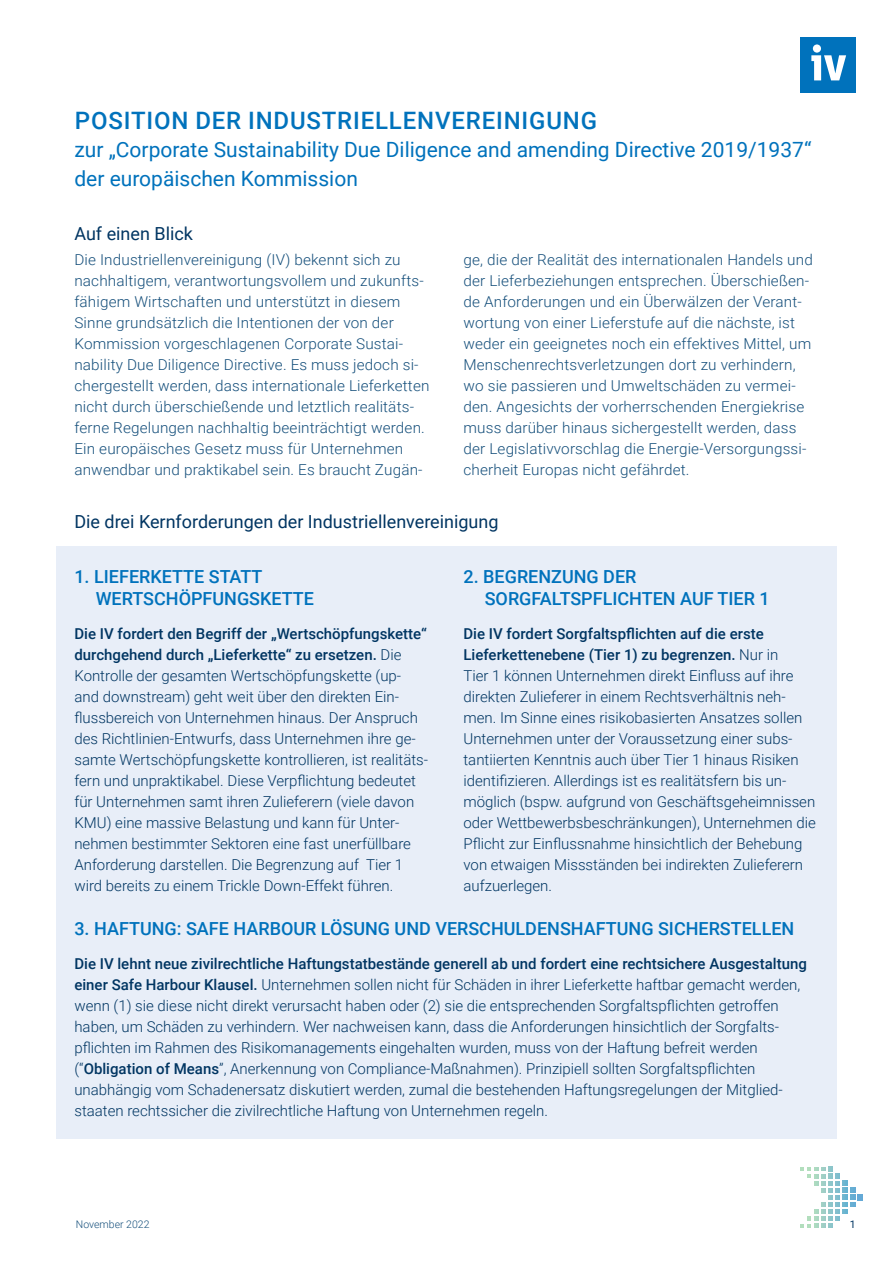
<style>
.page{position:relative;width:893px;height:1263px;background:#fff}
.page>*{position:absolute;margin:0;border:0;box-sizing:border-box;transform-origin:0 0}
.HL_1_versal{font:500 24px "Roboto";letter-spacing:.035em;color:#0072bc}
.HL_1_versal-2{font:21px/28.5px "Roboto";color:#0072bc}
.HL_1_versal-3{font:500 18px "Roboto";color:#0072bc}
.HL_1_versal-4{font:18px "Roboto";color:#003562}
.HL_1_versal-5{font:300 15px/21px "Roboto";color:#003562}
.flies_10_14{font:300 15px/21px "Roboto";letter-spacing:.01em;color:#154f7b}
.flies_10_14-2{font:300 15px/21px "Roboto";color:#003562}
.t1{font:300 10.5px "Roboto";color:#154f7b}
.t2{font:10.5px "Roboto";color:#003562}
.s1{font-weight:500}
</style>
<div class="page">
<svg style="left:800px;top:1167px;width:63px;height:61px"></svg>
<div style="left:57px;top:546px;width:780px;height:592px;background:#e8eef8"></div>
<div style="left:800px;top:37px;width:56px;height:56px;background:#0072bc"></div>
<svg style="left:811px;top:48px;width:36px;height:32px"></svg>
<div style="left:813px;top:44px;width:8px;height:9px;background:#fff;border-radius:50%"></div>
<p class="HL_1_versal" style="left:75px;top:103px;width:524px">POSITION DER INDUSTRIELLENVEREINIGUNG</p>
<p class="HL_1_versal-2" style="left:74px;top:135px;width:739px">zur „Corporate Sustainability Due Diligence and amending Directive 2019/1937“ der europäischen Kommission</p>
<p class="HL_1_versal-4" style="left:74px;top:221px;width:120px">Auf einen Blick</p>
<p class="flies_10_14" style="left:74px;top:248px;width:357px">Die Industriellenvereinigung (IV) bekennt sich zu nachhaltigem, verantwortungsvollem und zukunfts&shy;fähigem Wirtschaften und unterstützt in diesem Sinne grundsätzlich die Intentionen der von der Kommission vorgeschlagenen Corporate Sustai&shy;nability Due Diligence Directive. Es muss jedoch si&shy;chergestellt werden, dass internationale Lieferketten nicht durch überschießende und letztlich realitäts&shy;ferne Regelungen nachhaltig beeinträchtigt werden.<br>Ein europäisches Gesetz muss für Unternehmen anwendbar und praktikabel sein. Es braucht Zugän-</p>
<p class="flies_10_14" style="left:463px;top:248px;width:351px">ge, die der Realität des internationalen Handels und der Lieferbeziehungen entsprechen. Überschießen&shy;de Anforderungen und ein Überwälzen der Verant&shy;wortung von einer Lieferstufe auf die nächste, ist weder ein geeignetes noch ein effektives Mittel, um Menschenrechtsverletzungen dort zu verhindern, wo sie passieren und Umweltschäden zu vermei&shy;den. Angesichts der vorherrschenden Energiekrise muss darüber hinaus sichergestellt werden, dass der Legislativvorschlag die Energie-Versorgungssi&shy;cherheit Europas nicht gefährdet.</p>
<p class="HL_1_versal-4" style="left:74px;top:509px;width:426px">Die drei Kernforderungen der Industriellenvereinigung</p>
<p class="HL_1_versal-3" style="left:74px;top:564px;width:190px">1. LIEFERKETTE STATT</p>
<p class="HL_1_versal-3" style="left:96px;top:586px;width:220px">WERTSCHÖPFUNGSKETTE</p>
<p class="HL_1_versal-5" style="left:74px;top:623px;width:355px"><span class="s1">Die IV fordert den Begriff der „Wertschöpfungskette“ durchgehend durch „Lieferkette“ zu ersetzen.</span> Die Kontrolle der gesamten Wertschöpfungskette (up&shy;and downstream) geht weit über den direkten Ein&shy;flussbereich von Unternehmen hinaus. Der Anspruch des Richtlinien-Entwurfs, dass Unternehmen ihre ge&shy;samte Wertschöpfungskette kontrollieren, ist realitäts&shy;fern und unpraktikabel. Diese Verpflichtung bedeutet für Unternehmen samt ihren Zulieferern (viele davon KMU) eine massive Belastung und kann für Unter&shy;nehmen bestimmter Sektoren eine fast unerfüllbare Anforderung darstellen. Die Begrenzung auf Tier 1 wird bereits zu einem Trickle Down-Effekt führen.</p>
<p class="HL_1_versal-3" style="left:463px;top:564px;width:174px">2. BEGRENZUNG DER</p>
<p class="HL_1_versal-3" style="left:485px;top:586px;width:286px">SORGFALTSPFLICHTEN AUF TIER 1</p>
<p class="HL_1_versal-5" style="left:463px;top:623px;width:354px"><span class="s1">Die IV fordert Sorgfaltspflichten auf die erste Lieferkettenebene (Tier 1) zu begrenzen.</span> Nur in<br>Tier 1 können Unternehmen direkt Einfluss auf ihre direkten Zulieferer in einem Rechtsverhältnis neh&shy;men. Im Sinne eines risikobasierten Ansatzes sollen Unternehmen unter der Voraussetzung einer subs&shy;tantiierten Kenntnis auch über Tier 1 hinaus Risiken identifizieren. Allerdings ist es realitätsfern bis un&shy;möglich (bspw. aufgrund von Geschäftsgeheimnissen oder Wettbewerbsbeschränkungen), Unternehmen die Pflicht zur Einflussnahme hinsichtlich der Behebung von etwaigen Missständen bei indirekten Zulieferern aufzuerlegen.</p>
<p class="HL_1_versal-3" style="left:74px;top:916px;width:721px">3. HAFTUNG: SAFE HARBOUR LÖSUNG UND VERSCHULDENSHAFTUNG SICHERSTELLEN</p>
<p class="flies_10_14-2" style="left:74px;top:952px;width:734px"><span class="s1">Die IV lehnt neue zivilrechtliche Haftungstatbestände generell ab und fordert eine rechtsichere Ausgestaltung einer Safe Harbour Klausel.</span> Unternehmen sollen nicht für Schäden in ihrer Lieferkette haftbar gemacht werden, wenn (1) sie diese nicht direkt verursacht haben oder (2) sie die entsprechenden Sorgfaltspflichten getroffen haben, um Schäden zu verhindern. Wer nachweisen kann, dass die Anforderungen hinsichtlich der Sorgfalts&shy;pflichten im Rahmen des Risikomanagements eingehalten wurden, muss von der Haftung befreit werden (“<span class="s1">Obligation of Means</span>”, Anerkennung von Compliance-Maßnahmen). Prinzipiell sollten Sorgfaltspflichten unabhängig vom Schadenersatz diskutiert werden, zumal die bestehenden Haftungsregelungen der Mitglied&shy;staaten rechtssicher die zivilrechtliche Haftung von Unternehmen regeln.</p>
<p class="t1" style="left:76px;top:1217px;width:75px">November 2022</p>
<p class="t2" style="left:850px;top:1216px;width:7px">1</p>
</div>
